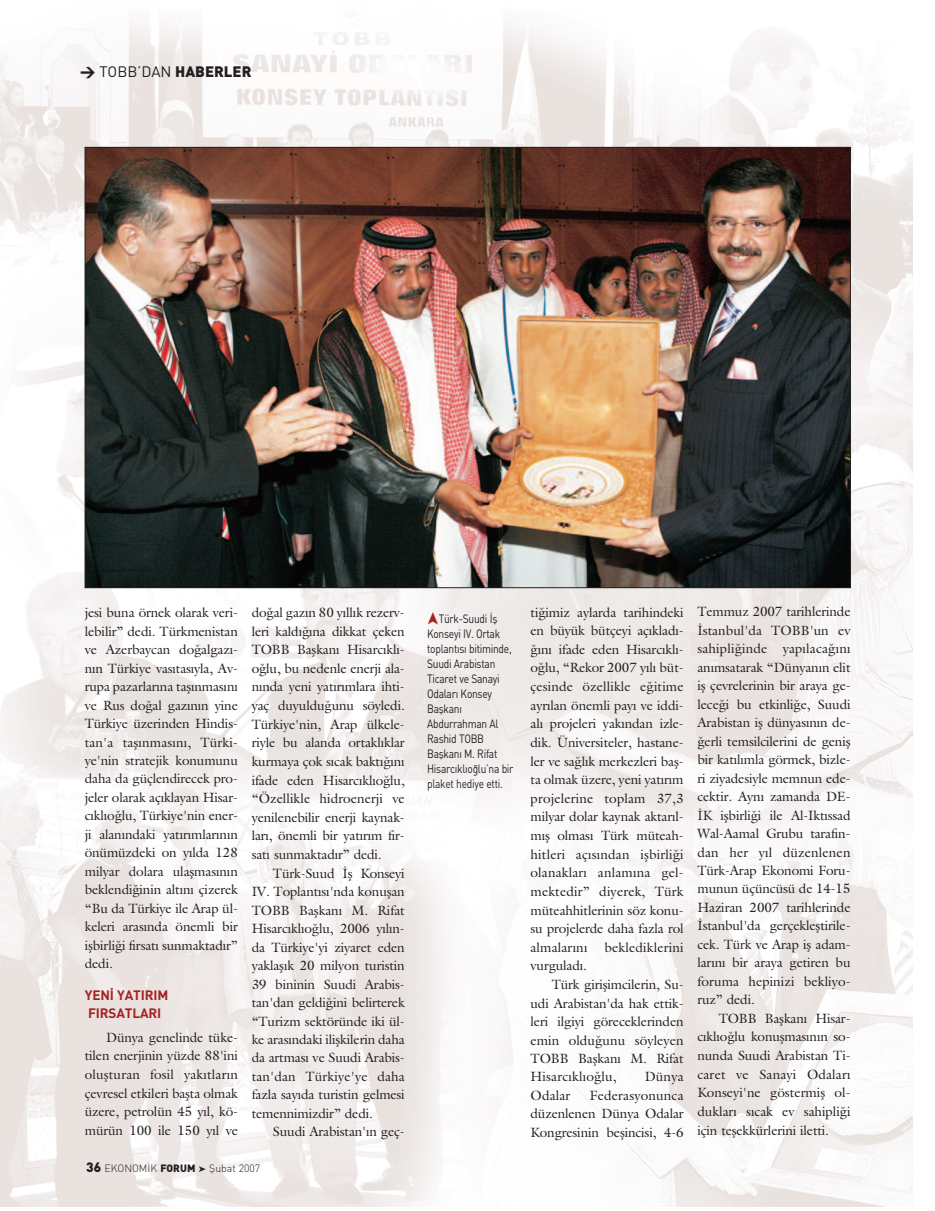
<style>
.page{position:relative;width:935px;height:1211px;background:#fff}
.page>*{position:absolute;margin:0;border:0;box-sizing:border-box;transform-origin:0 0}
.t1{font:15px "DINT Black";color:#231f20}
.t2{font:13.5px/18.5px "Galliard Turk";letter-spacing:-.01em;color:#231f20;text-align:justify}
.t3{font:13.5px "Galliard Turk";letter-spacing:.01em;color:#231f20}
.t4{font:13.5px/18px "DINT Bold";letter-spacing:-.01em;color:#a72023}
.t5{font:12px/15px "DINT";letter-spacing:-.025em;color:#231f20;scale:.85 1}
.t6{font:10.5px "DINT Light";color:#231f20}
.s1{font-family:"DINT"}
.s2{font-family:"DINT Black";font-size:13.5px}
.s3{font-family:"DINT Black"}
</style>
<div class="page">
<img style="left:0;top:23px;width:912px;height:1183px">
<img style="left:87px;top:149px;width:761px;height:437px">
<svg style="left:428px;top:612px;width:10px;height:12px"></svg>
<svg style="left:199px;top:1165px;width:7px;height:6px"></svg>
<p class="t1" style="left:80px;top:66px;width:173px">&gt; <span class="s1">TOBB’DAN</span> HABERLER</p>
<p class="t2" style="left:85px;top:604px;width:155px">jesi buna örnek olarak veri&shy;lebilir” dedi. Türkmenistan ve Azerbaycan do¤algaz›- n›n Türkiye vas›tas›yla, Av&shy;rupa pazarlar›na tafl›nmas›n› ve Rus do¤al gaz›n›n yine Türkiye üzerinden Hindis&shy;tan'a tafl›nmas›n›, Türki&shy;ye'nin stratejik konumunu daha da güçlendirecek pro&shy;jeler olarak aç›klayan Hisar&shy;c›kl›o¤lu, Türkiye'nin ener&shy;ji alan›ndaki yat›r›mlar›n›n önümüzdeki on y›lda 128 milyar dolara ulaflmas›n›n beklendi¤inin alt›n› çizerek “Bu da Türkiye ile Arap ül&shy;keleri aras›nda önemli bir iflbirli¤i f›rsat› sunmaktad›r” dedi.</p>
<p class="t4" style="left:85px;top:987px;width:85px">YEN‹ YATIRIM<br>FIRSATLARI</p>
<p class="t2" style="left:85px;top:1029px;width:155px;text-indent:21px">Dünya genelinde tüke&shy;tilen enerjinin yüzde 88'ini oluflturan fosil yak›tlar›n çevresel etkileri baflta olmak üzere, petrolün 45 y›l, kö&shy;mürün 100 ile 150 y›l ve</p>
<p class="t2" style="left:252px;top:604px;width:155px">do¤al gaz›n 80 y›ll›k rezerv&shy;leri kald›¤›na dikkat çeken TOBB Baflkan› Hisarc›kl›- o¤lu, bu nedenle enerji ala&shy;n›nda yeni yat›r›mlara ihti&shy;yaç duyuldu¤unu söyledi.<br>Türkiye'nin, Arap ülkele&shy;riyle bu alanda ortakl›klar kurmaya çok s›cak bakt›¤›n› ifade eden Hisarc›kl›o¤lu, “Özellikle hidroenerji ve yenilenebilir enerji kaynak&shy;lar›, önemli bir yat›r›m f›r&shy;sat› sunmaktad›r” dedi.</p>
<p class="t2" style="left:252px;top:865px;width:155px;text-indent:21px">Türk-Suud ‹fl Konseyi IV. Toplant›s›'nda konuflan TOBB Baflkan› M. Rifat Hisarc›kl›o¤lu, 2006 y›l›n&shy;da Türkiye'yi ziyaret eden yaklafl›k 20 milyon turistin 39 bininin Suudi Arabis&shy;tan'dan geldi¤ini belirterek “Turizm sektöründe iki ül&shy;ke aras›ndaki iliflkilerin daha da artmas› ve Suudi Arabis&shy;tan'dan Türkiye'ye daha fazla say›da turistin gelmesi temennimizdir” dedi.</p>
<p class="t2" style="left:273px;top:1123px;width:133px">Suudi Arabistan'›n geç-</p>
<p class="t6" style="left:86px;top:1164px;width:111px"><span class="s2">36</span> EKONOM‹K <span class="s3">FORUM</span></p>
<p class="t6" style="left:209px;top:1164px;width:53px">fiubat 2007</p>
<p class="t5" style="left:427px;top:612px;width:103px;text-indent:12px">Türk-Suudi ‹fl<br>Konseyi IV. Ortak toplant›s› bitiminde,<br>Suudi Arabistan<br>Ticaret ve Sanayi<br>Odalar› Konsey<br>Baflkan›<br>Abdurrahman Al<br>Rashid TOBB<br>Baflkan› M. Rifat<br>Hisarc›kl›o¤lu’na bir plaket hediye etti.</p>
<p class="t2" style="left:530px;top:604px;width:155px">ti¤imiz aylarda tarihindeki en büyük bütçeyi aç›klad›- ¤›n› ifade eden Hisarc›kl›- o¤lu, “Rekor 2007 y›l› büt&shy;çesinde özellikle e¤itime ayr›lan önemli pay› ve iddi&shy;al› projeleri yak›ndan izle&shy;dik. Üniversiteler, hastane&shy;ler ve sa¤l›k merkezleri bafl&shy;ta olmak üzere, yeni yat›r›m projelerine toplam 37,3 milyar dolar kaynak aktar›l&shy;m›fl olmas› Türk müteah&shy;hitleri aç›s›ndan iflbirli¤i olanaklar› anlam›na gel&shy;mektedir” diyerek, Türk müteahhitlerinin söz konu&shy;su projelerde daha fazla rol almalar›n›</p>
<p class="t3" style="left:604px;top:942px;width:81px">beklediklerini</p>
<p class="t2" style="left:530px;top:958px;width:58px">vurgulad›.</p>
<p class="t2" style="left:552px;top:976px;width:133px">Türk giriflimcilerin, Su-</p>
<p class="t2" style="left:530px;top:995px;width:155px">udi Arabistan'da hak ettik-</p>
<p class="t2" style="left:530px;top:1013px;width:155px">leri ilgiyi göreceklerinden</p>
<p class="t2" style="left:530px;top:1032px;width:155px">emin oldu¤unu söyleyen</p>
<p class="t2" style="left:530px;top:1050px;width:155px">TOBB Baflkan› M. Rifat</p>
<p class="t3" style="left:530px;top:1071px;width:88px">Hisarc›kl›o¤lu,</p>
<p class="t2" style="left:644px;top:1069px;width:40px">Dünya</p>
<p class="t2" style="left:530px;top:1087px;width:41px">Odalar</p>
<p class="t2" style="left:530px;top:1087px;width:155px;text-indent:59px">Federasyonunca düzenlenen Dünya Odalar Kongresinin beflincisi, 4-6</p>
<p class="t2" style="left:697px;top:604px;width:155px">Temmuz 2007 tarihlerinde ‹stanbul'da TOBB'un ev sahipli¤inde yap›laca¤›n› an›msatarak “Dünyan›n elit ifl çevrelerinin bir araya ge&shy;lece¤i bu etkinli¤e, Suudi Arabistan ifl dünyas›n›n de-¤erli temsilcilerini de genifl bir kat›l›mla görmek, bizle&shy;ri ziyadesiyle memnun ede&shy;cektir. Ayn› zamanda DE-‹K iflbirli¤i ile Al-Ikt›ssad Wal-Aamal Grubu taraf›n&shy;dan her y›l düzenlenen Türk-Arap Ekonomi Foru&shy;munun üçüncüsü de 14-15<br>Haziran 2007 tarihlerinde ‹stanbul'da gerçeklefltirile&shy;cek. Türk ve Arap ifl adam&shy;lar›n› bir araya getiren bu foruma hepinizi bekliyo&shy;ruz” dedi.</p>
<p class="t2" style="left:697px;top:1010px;width:155px;text-indent:21px">TOBB Baflkan› Hisar&shy;c›kl›o¤lu konuflmas›n›n so&shy;nunda Suudi Arabistan Ti&shy;caret ve Sanayi Odalar› Konseyi'ne göstermifl ol&shy;duklar› s›cak ev sahipli¤i için teflekkürlerini iletti.</p>
</div>
